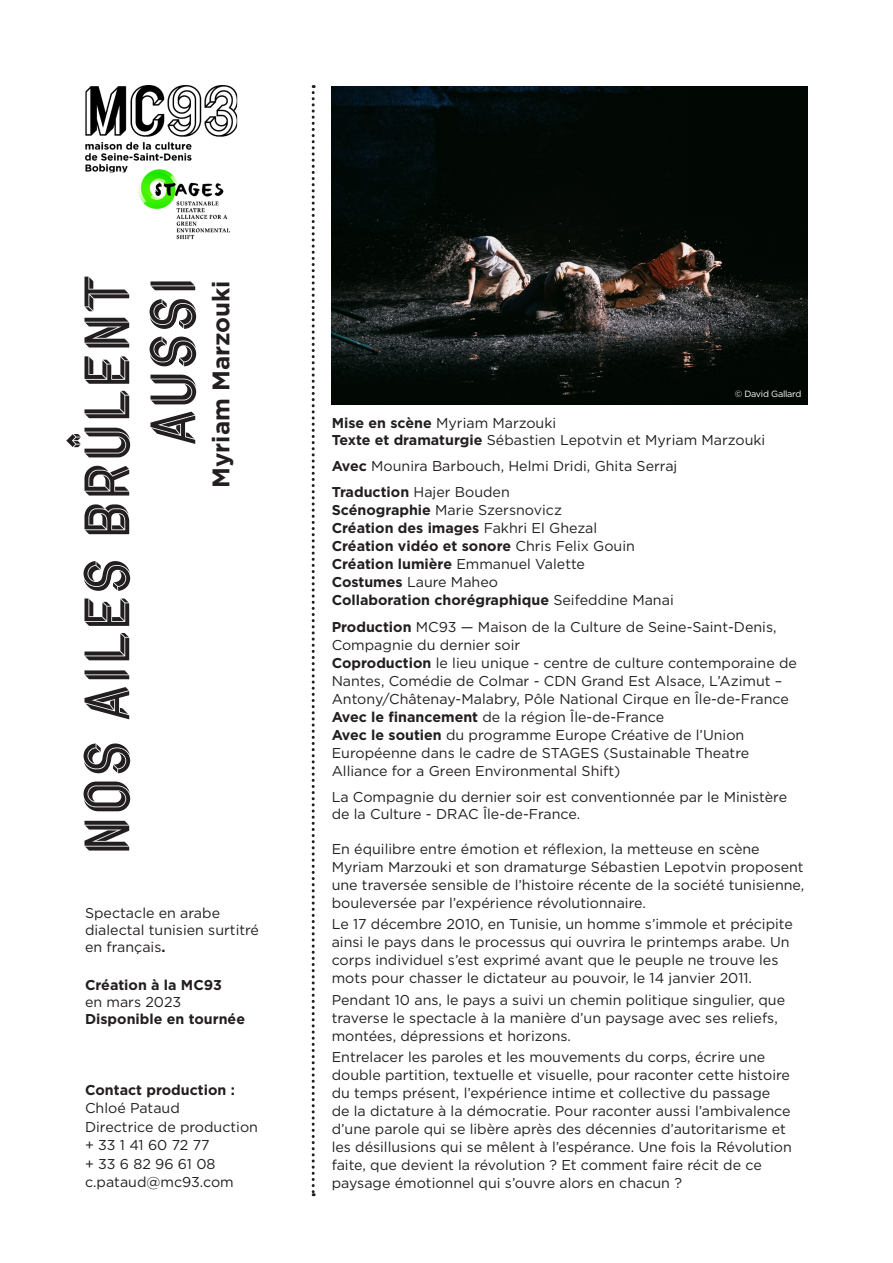
<style>
.page{position:relative;width:893px;height:1263px;background:#fff}
.page>*{position:absolute;margin:0;border:0;box-sizing:border-box;transform-origin:0 0}
.titre{font:700 60px/66px "Utopia";color:#231f20;text-align:right}
.oeuvre{font:700 24px "Gotham";color:#231f20}
.infos_titres{font:14.25px/18px "Gotham";color:#231f20}
.oeuvre-2{font:14.25px/18px "Gotham";color:#231f20}
.oeuvre-3{font:700 14.25px/18px "Gotham";color:#231f20}
.infos_titres-2{font:700 14.25px/17.1px "Gotham";color:#231f20}
.oeuvre-4{font:9px "Gotham";letter-spacing:-.03em;color:#fff}
.s1{font-weight:700}
.s2{font-weight:400}
</style>
<div class="page">
<img style="left:109px;top:110px;width:203px;height:191px">
<svg style="left:312px;top:85px;width:3px;height:1111px"></svg>
<img style="left:85px;top:85px;width:152px;height:87px">
<img style="left:332px;top:87px;width:476px;height:317px">
<p class="titre" style="left:71px;top:855px;width:581px;rotate:-90deg">nos ailes brûlent aussi</p>
<p class="oeuvre" style="left:205px;top:488px;width:209px;rotate:-90deg">Myriam Marzouki</p>
<p class="infos_titres" style="left:85px;top:904px;width:176px;line-height:17.1px">Spectacle en arabe dialectal tunisien surtitré en français<span class="s1">.</span></p>
<p class="infos_titres-2" style="left:85px;top:976px;width:162px">Création à la MC93<br><span class="s2">en mars 2023<br></span>Disponible en tournée</p>
<p class="infos_titres-2" style="left:85px;top:1081px;width:151px">Contact production :</p>
<p class="infos_titres" style="left:85px;top:1099px;width:96px">Chloé Pataud</p>
<p class="infos_titres" style="left:85px;top:1117px;width:174px">Directrice de production</p>
<p class="infos_titres" style="left:85px;top:1136px;width:126px">+ 33 1 41 60 72 77</p>
<p class="infos_titres" style="left:85px;top:1154px;width:132px">+ 33 6 82 96 61 08</p>
<p class="oeuvre-2" style="left:85px;top:1173px;width:150px">c.pataud@mc93.com</p>
<p class="oeuvre-4" style="left:735px;top:388px;width:68px">© David Gallard</p>
<p class="oeuvre-2" style="left:332px;top:414px;width:435px;line-height:17.1px"><span class="s1">Mise en scène</span> Myriam Marzouki<br><span class="s1">Texte et dramaturgie</span> Sébastien Lepotvin et Myriam Marzouki</p>
<p class="oeuvre-2" style="left:332px;top:456px;width:347px"><span class="s1">Avec</span> Mounira Barbouch, Helmi Dridi, Ghita Serraj</p>
<p class="oeuvre-3" style="left:332px;top:483px;width:344px">Traduction <span class="s2">Hajer Bouden<br></span>Scénographie <span class="s2">Marie Szersnovicz<br></span>Création des images <span class="s2">Fakhri El Ghezal<br></span>Création vidéo et sonore <span class="s2">Chris Felix Gouin </span>Création lumière <span class="s2">Emmanuel Valette<br></span>Costumes <span class="s2">Laure Maheo<br></span>Collaboration chorégraphique <span class="s2">Seifeddine Manai</span></p>
<p class="oeuvre-2" style="left:332px;top:617px;width:467px"><span class="s1">Production</span> MC93 — Maison de la Culture de Seine-Saint-Denis, Compagnie du dernier soir<br><span class="s1">Coproduction</span> le lieu unique - centre de culture contemporaine de Nantes, Comédie de Colmar - CDN Grand Est Alsace, L’Azimut – Antony/Châtenay-Malabry, Pôle National Cirque en Île-de-France <span class="s1">Avec le financement</span> de la région Île-de-France<br><span class="s1">Avec le soutien</span> du programme Europe Créative de l’Union Européenne dans le cadre de STAGES (Sustainable Theatre Alliance for a Green Environmental Shift)</p>
<p class="infos_titres" style="left:332px;top:788px;width:457px;line-height:17.1px">La Compagnie du dernier soir est conventionnée par le Ministère de la Culture - DRAC Île-de-France.</p>
<p class="infos_titres" style="left:332px;top:839px;width:474px">En équilibre entre émotion et réflexion, la metteuse en scène Myriam Marzouki et son dramaturge Sébastien Lepotvin proposent une traversée sensible de l’histoire récente de la société tunisienne, bouleversée par l’expérience révolutionnaire.</p>
<p class="infos_titres" style="left:332px;top:915px;width:463px">Le 17 décembre 2010, en Tunisie, un homme s’immole et précipite ainsi le pays dans le processus qui ouvrira le printemps arabe. Un corps individuel s’est exprimé avant que le peuple ne trouve les mots pour chasser le dictateur au pouvoir, le 14 janvier 2011.</p>
<p class="infos_titres" style="left:332px;top:990px;width:455px">Pendant 10 ans, le pays a suivi un chemin politique singulier, que traverse le spectacle à la manière d’un paysage avec ses reliefs, montées, dépressions et horizons.</p>
<p class="infos_titres" style="left:332px;top:1047px;width:462px">Entrelacer les paroles et les mouvements du corps, écrire une double partition, textuelle et visuelle, pour raconter cette histoire du temps présent, l’expérience intime et collective du passage<br>de la dictature à la démocratie. Pour raconter aussi l’ambivalence d’une parole qui se libère après des décennies d’autoritarisme et les désillusions qui se mêlent à l’espérance. Une fois la Révolution faite, que devient la révolution ? Et comment faire récit de ce paysage émotionnel qui s’ouvre alors en chacun ?</p>
</div>
